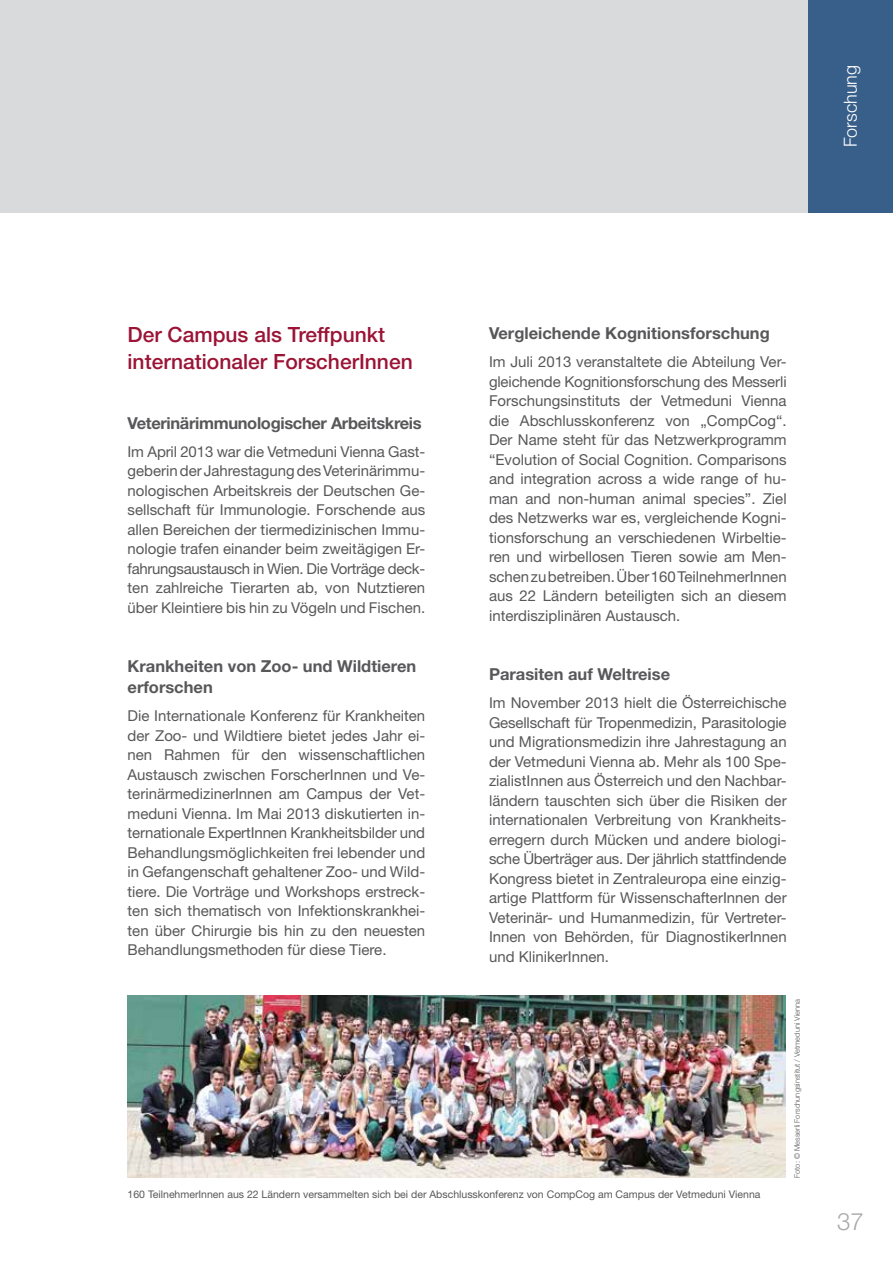
<style>
.page{position:relative;width:893px;height:1263px;background:#fff}
.page>*{position:absolute;margin:0;border:0;box-sizing:border-box;transform-origin:0 0}
.t1{font:300 24px "Helvetica Neue LT Std";color:#a7a8aa}
.t2{font:500 21px/27px "Helvetica Neue LT Std";color:#9b1335}
.t3{font:300 18px "Helvetica Neue LT Std";color:#fff}
.t4{font:700 16.5px/21px "Helvetica Neue LT Std";color:#58585a}
.t5{font:700 16.5px "Helvetica Neue LT Std";letter-spacing:-.02em;color:#58585a}
.t6{font:15px/19.5px "Helvetica Neue LT Std";color:#58585a;text-align:justify}
.t7{font:10.5px "Helvetica Neue LT Std";color:#58585a}
.t8{font:300 7.5px "Helvetica Neue LT Std";color:#58585a}
</style>
<div class="page">
<div style="left:0;top:0;width:893px;height:213px;background:#d9dadb"></div>
<div style="left:808px;top:0;width:85px;height:213px;background:#385f89"></div>
<img style="left:128px;top:995px;width:658px;height:183px">
<p class="t3" style="left:839px;top:147px;width:84px;rotate:-90deg">Forschung</p>
<h2 class="t2" style="left:128px;top:321px;width:287px">Der Campus als Treffpunkt internationaler ForscherInnen</h2>
<p class="t5" style="left:128px;top:413px;width:296px">Veterinärimmunologischer Arbeitskreis</p>
<p class="t6" style="left:128px;top:441px;width:299px">Im April 2013 war die Vetmeduni Vienna Gast&shy;geberin der Jahrestagung des Veterinärimmu&shy;nologischen Arbeitskreis der Deutschen Ge&shy;sellschaft für Immunologie. Forschende aus allen Bereichen der tiermedizinischen Immu&shy;nologie trafen einander beim zweitägigen Er&shy;fahrungsaustausch in Wien. Die Vorträge deck&shy;ten zahlreiche Tierarten ab, von Nutztieren über Kleintiere bis hin zu Vögeln und Fischen.</p>
<p class="t4" style="left:128px;top:655px;width:290px">Krankheiten von Zoo- und Wildtieren erforschen</p>
<p class="t6" style="left:128px;top:706px;width:299px">Die Internationale Konferenz für Krankheiten der Zoo- und Wildtiere bietet jedes Jahr ei&shy;nen Rahmen für den wissenschaftlichen Austausch zwischen ForscherInnen und Ve&shy;terinärmedizinerInnen am Campus der Vet&shy;meduni Vienna. Im Mai 2013 diskutierten in&shy;ternationale ExpertInnen Krankheitsbilder und Behandlungsmöglichkeiten frei lebender und in Gefangenschaft gehaltener Zoo- und Wild&shy;tiere. Die Vorträge und Workshops erstreck&shy;ten sich thematisch von Infektionskrankhei&shy;ten über Chirurgie bis hin zu den neuesten Behandlungsmethoden für diese Tiere.</p>
<p class="t4" style="left:489px;top:322px;width:282px">Vergleichende Kognitionsforschung</p>
<p class="t6" style="left:489px;top:352px;width:299px">Im Juli 2013 veranstaltete die Abteilung Ver&shy;gleichende Kognitionsforschung des Messerli Forschungsinstituts der Vetmeduni Vienna die Abschlusskonferenz von „CompCog“.<br>Der Name steht für das Netzwerkprogramm “Evolution of Social Cognition. Comparisons and integration across a wide range of hu&shy;man and non-human animal species”. Ziel des Netzwerks war es, vergleichende Kogni&shy;tionsforschung an verschiedenen Wirbeltie&shy;ren und wirbellosen Tieren sowie am Men&shy;schen zu betreiben. Über 160 TeilnehmerInnen aus 22 Ländern beteiligten sich an diesem interdisziplinären Austausch.</p>
<p class="t4" style="left:489px;top:663px;width:183px">Parasiten auf Weltreise</p>
<p class="t6" style="left:489px;top:693px;width:299px">Im November 2013 hielt die Österreichische Gesellschaft für Tropenmedizin, Parasitologie und Migrationsmedizin ihre Jahrestagung an der Vetmeduni Vienna ab. Mehr als 100 Spe&shy;zialistInnen aus Österreich und den Nachbar&shy;ländern tauschten sich über die Risiken der internationalen Verbreitung von Krankheits&shy;erregern durch Mücken und andere biologi&shy;sche Überträger aus. Der jährlich stattfindende Kongress bietet in Zentraleuropa eine einzig&shy;artige Plattform für WissenschafterInnen der Veterinär- und Humanmedizin, für Vertreter-Innen von Behörden, für DiagnostikerInnen und KlinikerInnen.</p>
<p class="t8" style="left:792px;top:1178px;width:180px;rotate:-90deg">Foto: © Messerli Forschungsinstitut / Vetmeduni Vienna</p>
<p class="t7" style="left:128px;top:1188px;width:634px">160 TeilnehmerInnen aus 22 Ländern versammelten sich bei der Abschlusskonferenz von CompCog am Campus der Vetmeduni Vienna</p>
<h1 class="t1" style="left:837px;top:1207px;width:28px">37</h1>
</div>
